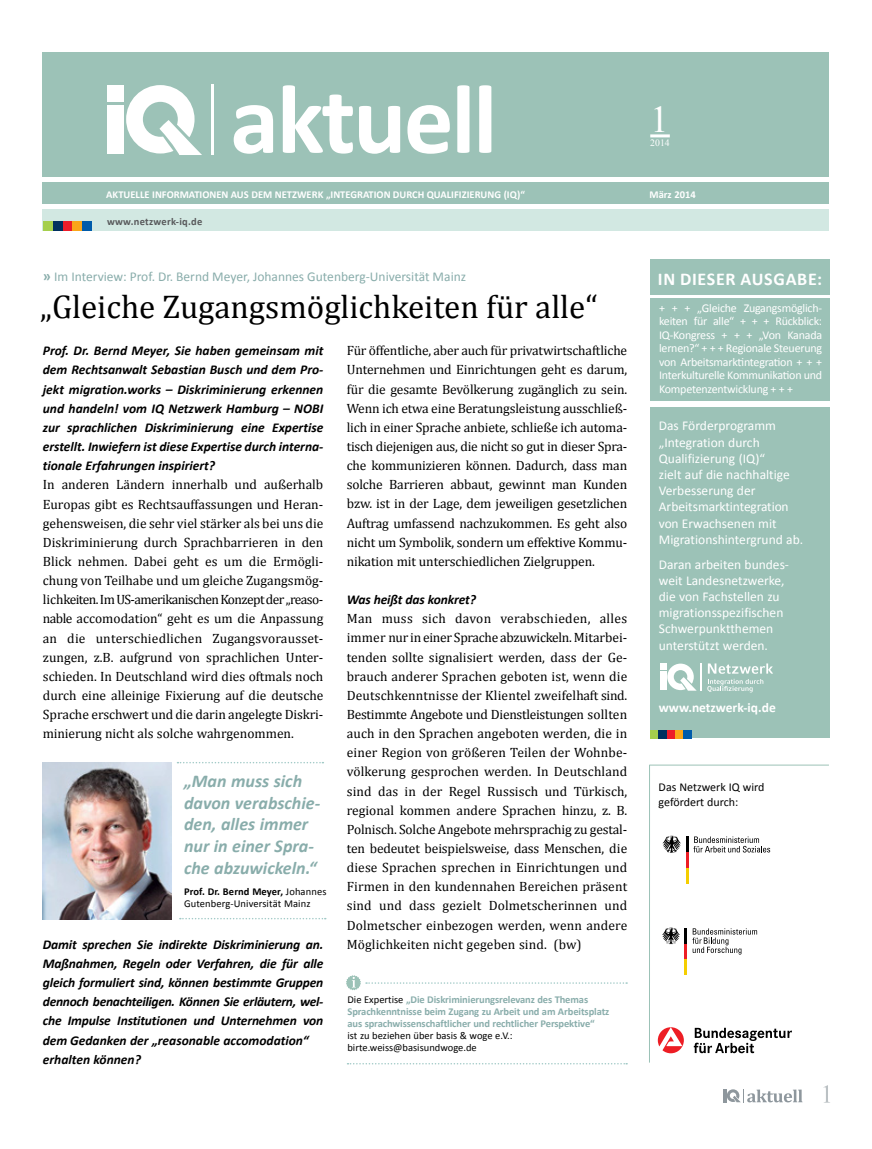
<style>
.page{position:relative;width:872px;height:1149px;background:#fff}
.page>*{position:absolute;margin:0;border:0;box-sizing:border-box;transform-origin:0 0}
.t1{font:700 99px "Calibri";letter-spacing:-.025em;color:#fff}
.t2{font:37.65px "Times New Roman";color:#fff}
.t3{font:33px "Cambria";color:#000}
.t4{font:italic 700 18px/21.6px "Calibri";color:#89adab}
.t5{font:700 18px "Calibri";letter-spacing:.04em;color:#fff}
.t6{font:13.5px/19.2px "Cambria";letter-spacing:-.005em;color:#000;text-align:justify}
.t7{font:italic 700 13.5px/19.2px "Calibri";letter-spacing:-.01em;color:#000;text-align:justify}
.t8{font:13.5px/16.2px "Calibri";color:#fff}
.t9{font:13.5px "Calibri";color:#89adab}
.t10{font:700 13.5px "Calibri";color:#fff}
.t11{font:12px/13.5px "Calibri";letter-spacing:-.02em;color:#fff;text-align:justify}
.t12{font:12px/14.4px "Calibri";color:#000}
.t13{font:700 10.5px/12px "Calibri";letter-spacing:-.01em;color:#89adab}
.t14{font:10.5px/12.6px "Calibri";color:#000}
.t15{font:700 10.5px "Calibri";color:#fff}
.t16{font:700 10.5px "Calibri";letter-spacing:.025em;color:#58595b}
.t17{font:9.75px "Times New Roman";color:#fff}
.s1{font-weight:700;font-size:15px}
.s2{font-weight:700}
.s3{font-weight:400;color:#000}
</style>
<div class="page">
<div style="left:43px;top:52px;width:786px;height:125px;background:#9cc2b7"></div>
<div style="left:43px;top:209px;width:786px;height:22px;background:#d2e8e2"></div>
<div style="left:43px;top:183px;width:786px;height:21px;background:#9cc2b7"></div>
<div style="left:107px;top:105px;width:17px;height:49px;background:#fff"></div>
<div style="left:107px;top:85px;width:17px;height:17px;background:#fff"></div>
<svg style="left:126px;top:85px;width:76px;height:70px"></svg>
<hr style="left:212px;top:84px;width:2px;height:71px;background:#fff">
<hr style="left:650px;top:134px;width:20px;height:3px;background:#fff">
<div style="left:62px;top:221px;width:10px;height:10px;background:#ed1c29"></div>
<div style="left:43px;top:221px;width:10px;height:10px;background:#a5cf4d"></div>
<div style="left:72px;top:221px;width:10px;height:10px;background:#faa61a"></div>
<div style="left:82px;top:221px;width:10px;height:10px;background:#005baa"></div>
<div style="left:53px;top:221px;width:9px;height:10px;background:#00305f"></div>
<hr style="left:649px;top:764px;width:1px;height:298px;background:#9cc2b7">
<hr style="left:650px;top:764px;width:179px;height:1px;background:#9cc2b7">
<div style="left:650px;top:407px;width:179px;height:331px;background:#9cc2b7"></div>
<div style="left:650px;top:259px;width:179px;height:36px;background:#9cc2b7"></div>
<div style="left:650px;top:298px;width:179px;height:102px;background:#9cc2b7"></div>
<svg style="left:692px;top:928px;width:65px;height:26px"></svg>
<hr style="left:684px;top:958px;width:3px;height:16px;background:#f5ce00">
<hr style="left:684px;top:943px;width:3px;height:15px;background:#ed1d24">
<hr style="left:684px;top:928px;width:3px;height:15px;background:#000">
<svg style="left:662px;top:927px;width:18px;height:17px"></svg>
<div style="left:666px;top:729px;width:9px;height:9px;background:#ed1c29"></div>
<div style="left:650px;top:729px;width:8px;height:9px;background:#a5cf4d"></div>
<div style="left:675px;top:729px;width:8px;height:9px;background:#faa61a"></div>
<div style="left:683px;top:729px;width:8px;height:9px;background:#005baa"></div>
<div style="left:658px;top:729px;width:9px;height:9px;background:#00305f"></div>
<svg style="left:660px;top:663px;width:41px;height:27px"></svg>
<svg style="left:707px;top:663px;width:66px;height:29px"></svg>
<hr style="left:685px;top:868px;width:3px;height:15px;background:#f5ce00">
<hr style="left:685px;top:852px;width:3px;height:16px;background:#ed1d24">
<hr style="left:685px;top:836px;width:3px;height:16px;background:#000">
<svg style="left:662px;top:835px;width:19px;height:17px"></svg>
<svg style="left:693px;top:836px;width:77px;height:16px"></svg>
<svg style="left:694px;top:1027px;width:98px;height:25px"></svg>
<svg style="left:658px;top:1027px;width:26px;height:25px"></svg>
<svg style="left:823px;top:1085px;width:6px;height:17px"></svg>
<svg style="left:723px;top:1089px;width:79px;height:12px"></svg>
<img style="left:43px;top:762px;width:128px;height:156px">
<svg style="left:177px;top:762px;width:146px;height:1px"></svg>
<svg style="left:180px;top:918px;width:146px;height:1px"></svg>
<svg style="left:346px;top:975px;width:281px;height:14px"></svg>
<svg style="left:347px;top:1063px;width:280px;height:1px"></svg>
<h1 class="t1" style="left:230px;top:56px;width:269px">aktuell</h1>
<p class="t15" style="left:106px;top:187px;width:420px">AKTUELLE INFORMATIONEN AUS DEM NETZWERK „INTEGRATION DURCH QUALIFIZIERUNG (IQ)“</p>
<p class="t15" style="left:649px;top:187px;width:48px">März 2014</p>
<h2 class="t2" style="left:650px;top:94px;width:20px">1</h2>
<p class="t17" style="left:650px;top:137px;width:21px">2014</p>
<p class="t16" style="left:107px;top:214px;width:97px">www.netzwerk-iq.de</p>
<p class="t9" style="left:43px;top:267px;width:425px"><span class="s1">»</span> Im Interview: Prof. Dr. Bernd Meyer, Johannes Gutenberg-Universität Mainz</p>
<h3 class="t3" style="left:40px;top:287px;width:559px">„Gleiche Zugangsmöglichkeiten für alle“</h3>
<p class="t7" style="left:43px;top:341px;width:282px">Prof. Dr. Bernd Meyer, Sie haben gemeinsam mit dem Rechtsanwalt Sebastian Busch und dem Pro&shy;jekt migration.works – Diskriminierung erkennen und handeln! vom IQ Netzwerk Hamburg – NOBI zur sprachlichen Diskriminierung eine Expertise erstellt. Inwiefern ist diese Expertise durch interna&shy;tionale Erfahrungen inspiriert?</p>
<p class="t6" style="left:43px;top:475px;width:282px">In anderen Ländern innerhalb und außerhalb Europas gibt es Rechtsauffassungen und Heran&shy;gehensweisen, die sehr viel stärker als bei uns die Diskriminierung durch Sprachbarrieren in den Blick nehmen. Dabei geht es um die Ermögli&shy;chung von Teilhabe und um gleiche Zugangsmög&shy;lichkeiten. Im US-amerikanischen Konzept der „reaso&shy;nable accomodation“ geht es um die Anpassung an die unterschiedlichen Zugangsvorausset&shy;zungen, z.B. aufgrund von sprachlichen Unter&shy;schieden. In Deutschland wird dies oftmals noch durch eine alleinige Fixierung auf die deutsche Sprache erschwert und die darin angelegte Diskri&shy;minierung nicht als solche wahrgenommen.</p>
<h3 class="t4" style="left:184px;top:770px;width:138px">„Man muss sich davon verabschie&shy;den, alles immer nur in einer Spra&shy;che abzuwickeln.“</h3>
<p class="t14" style="left:184px;top:884px;width:144px"><span class="s2">Prof. Dr. Bernd Meyer,</span> Johannes<br>Gutenberg-Universität Mainz</p>
<p class="t7" style="left:43px;top:934px;width:282px;text-align:left">Damit sprechen Sie indirekte Diskriminierung an.<br>Maßnahmen, Regeln oder Verfahren, die für alle gleich formuliert sind, können bestimmte Gruppen dennoch benachteiligen. Können Sie erläutern, wel&shy;che Impulse Institutionen und Unternehmen von dem Gedanken der „reasonable accomodation“ erhalten können?</p>
<p class="t6" style="left:347px;top:341px;width:282px">Für öffentliche, aber auch für privatwirtschaftliche Unternehmen und Einrichtungen geht es darum, für die gesamte Bevölkerung zugänglich zu sein.<br>Wenn ich etwa eine Beratungsleistung ausschließ&shy;lich in einer Sprache anbiete, schließe ich automa&shy;tisch diejenigen aus, die nicht so gut in dieser Spra&shy;che kommunizieren können. Dadurch, dass man solche Barrieren abbaut, gewinnt man Kunden bzw. ist in der Lage, dem jeweiligen gesetzlichen Auftrag umfassend nachzukommen. Es geht also nicht um Symbolik, sondern um effektive Kommu&shy;nikation mit unterschiedlichen Zielgruppen.</p>
<p class="t7" style="left:347px;top:590px;width:131px">Was heißt das konkret?</p>
<p class="t6" style="left:347px;top:608px;width:282px">Man muss sich davon verabschieden, alles immer nur in einer Sprache abzuwickeln. Mitarbei&shy;tenden sollte signalisiert werden, dass der Ge&shy;brauch anderer Sprachen geboten ist, wenn die Deutschkenntnisse der Klientel zweifelhaft sind.<br>Bestimmte Angebote und Dienstleistungen sollten auch in den Sprachen angeboten werden, die in einer Region von größeren Teilen der Wohnbe&shy;völkerung gesprochen werden. In Deutschland sind das in der Regel Russisch und Türkisch, regional kommen andere Sprachen hinzu, z. B.<br>Polnisch. Solche Angebote mehrsprachig zu gestal&shy;ten bedeutet beispielsweise, dass Menschen, die diese Sprachen sprechen in Einrichtungen und Firmen in den kundennahen Bereichen präsent sind und dass gezielt Dolmetscherinnen und Dolmetscher einbezogen werden, wenn andere Möglichkeiten nicht gegeben sind. (bw)</p>
<p class="t13" style="left:347px;top:993px;width:263px"><span class="s3">Die Expertise</span> „Die Diskriminierungsrelevanz des Themas<br>Sprachkenntnisse beim Zugang zu Arbeit und am Arbeitsplatz aus sprachwissenschaftlicher und rechtlicher Perspektive“</p>
<p class="t14" style="left:347px;top:1029px;width:167px;line-height:12px">ist zu beziehen über basis &amp; woge e.V.: birte.weiss@basisundwoge.de</p>
<h3 class="t5" style="left:658px;top:267px;width:50px">In dIeser</h3>
<h3 class="t5" style="left:740px;top:267px;width:24px">Ausga</h3>
<h3 class="t5" style="left:797px;top:267px;width:26px">be:</h3>
<p class="t11" style="left:659px;top:301px;width:165px">+ + + „Gleiche Zugangsmöglich&shy;keiten für alle“ + + + Rückblick:<br>IQ-Kongress + + + „Von Kanada lernen?“ + + + Regionale Steuerung von Arbeitsmarktintegration + + + Interkulturelle Kommunikation und Kompetenzentwicklung + + +</p>
<p class="t8" style="left:659px;top:417px;width:146px">Das Förderprogramm „Integration durch<br>Qualifizierung (IQ)“<br>zielt auf die nachhaltige<br>Verbesserung der<br>Arbeitsmarktintegration von Erwachsenen mit<br>Migrationshintergrund ab.</p>
<p class="t8" style="left:659px;top:556px;width:132px">Daran arbeiten bundes&shy;weit Landesnetzwerke, die von Fachstellen zu migrationsspezifischen<br>Schwerpunktthemen unterstützt werden.</p>
<p class="t10" style="left:659px;top:698px;width:118px">www.netzwerk-iq.de</p>
<p class="t12" style="left:658px;top:780px;width:107px">Das Netzwerk IQ wird gefördert durch:</p>
</div>
